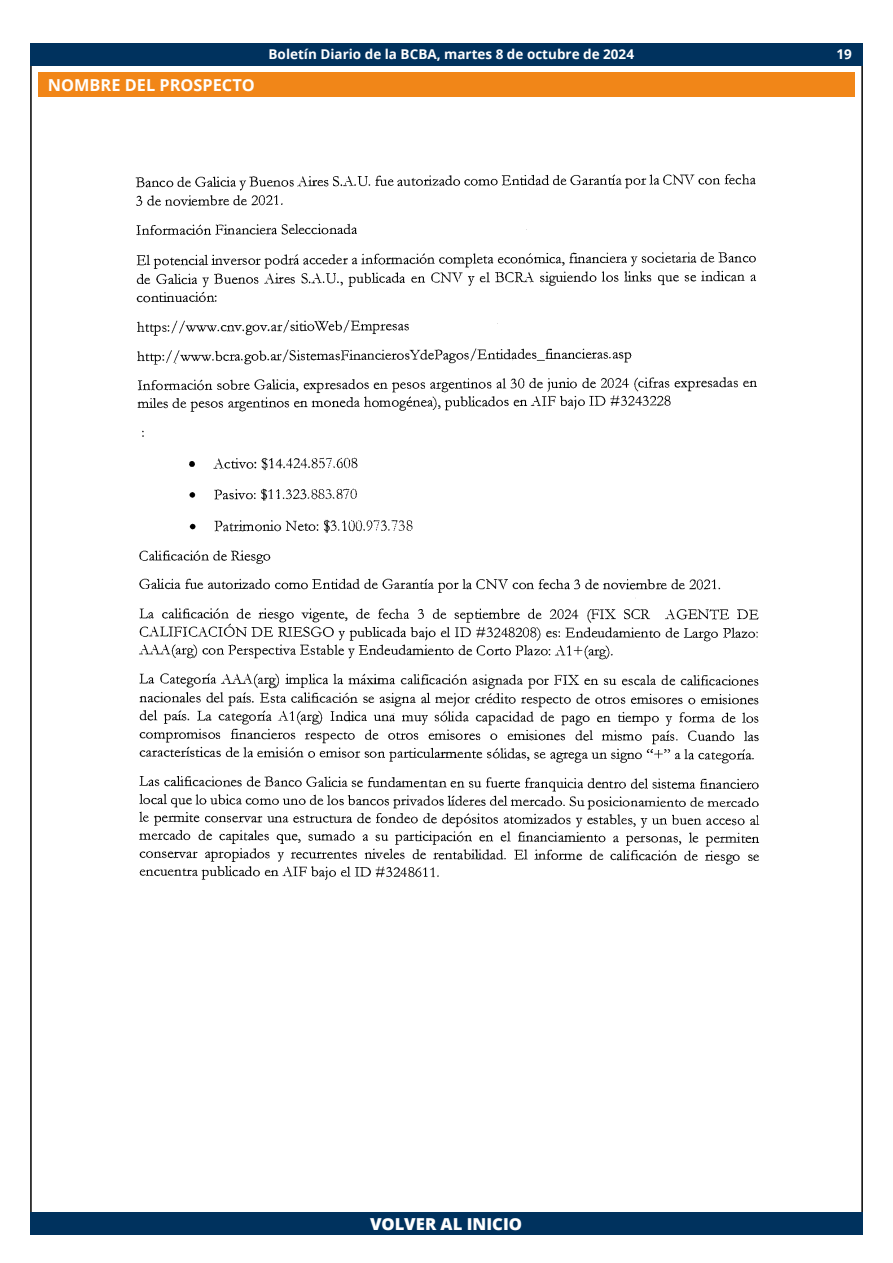
<style>
.page{position:relative;width:893px;height:1263px;background:#fff}
.page>*{position:absolute;margin:0;border:0;box-sizing:border-box;transform-origin:0 0}
.t1{font:700 16.5px "Open Sans";color:#fff}
.t2{font:800 16.5px "Open Sans";color:#fff}
.t3{font:700 13.5px "Open Sans";color:#fff}
</style>
<div class="page">
<div style="left:30px;top:1212px;width:833px;height:22px;background:#00325e"></div>
<div style="left:30px;top:43px;width:833px;height:23px;background:#00325e"></div>
<div style="left:38px;top:72px;width:817px;height:25px;background:#f18618"></div>
<img style="left:135px;top:174px;width:625px;height:706px">
<p class="t1" style="left:48px;top:73px;width:208px">NOMBRE DEL PROSPECTO</p>
<p class="t3" style="left:269px;top:44px;width:367px">Boletín Diario de la BCBA, martes 8 de octubre de 2024</p>
<p class="t3" style="left:837px;top:45px;width:17px">19</p>
<p class="t2" style="left:370px;top:1211px;width:153px">VOLVER AL INICIO</p>
</div>
